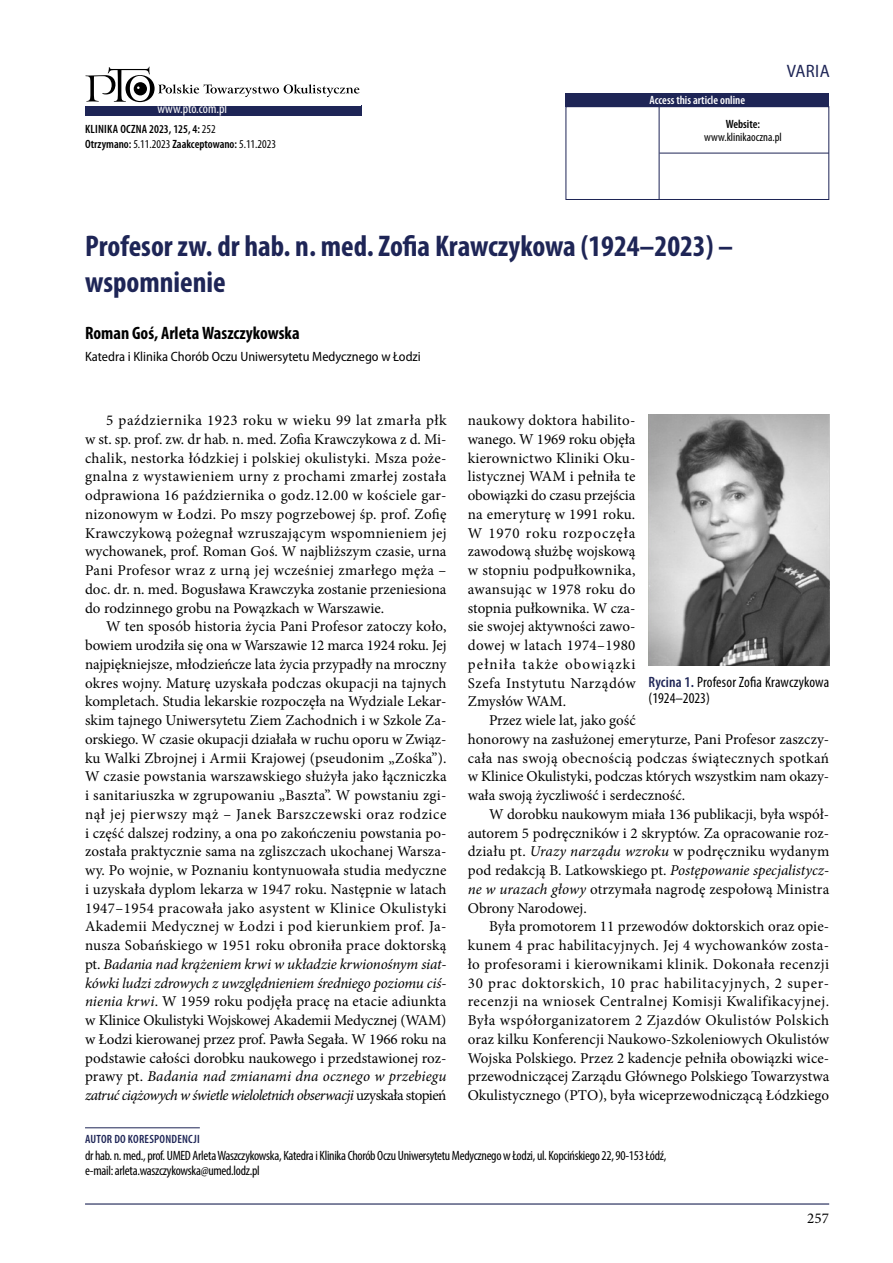
<style>
.page{position:relative;width:893px;height:1263px;background:#fff}
.page>*{position:absolute;margin:0;border:0;box-sizing:border-box;transform-origin:0 0}
.t1{font:700 condensed 30px/36px "Myriad Pro";color:#1e2556}
.t2{font:700 condensed 18px "Myriad Pro";color:#000}
.t3{font:semi-condensed 18px "Myriad Pro";letter-spacing:.02em;color:#1e2556}
.t4{font:15px/18.8px "Minion Pro";color:#000;text-align:justify}
.t5{font:condensed 15px/16.5px "Myriad Pro";letter-spacing:.005em;color:#000}
.t6{font:condensed 13.5px/15px "Myriad Pro";letter-spacing:-.02em;color:#000}
.t7{font:semi-condensed 13.5px "Myriad Pro";color:#000}
.t8{font:condensed 13.5px "Myriad Pro";color:#fff}
.t9{font:600 condensed 12px/14.4px "Myriad Pro";color:#000}
.t10{font:600 condensed 12px "Myriad Pro";color:#fff}
.t11{font:600 condensed 12px "Myriad Pro";letter-spacing:.02em;color:#1e2556}
.t12{font:condensed 12px "Myriad Pro";color:#000}
.s1{font-weight:400}
.s2{font-style:italic}
.s3{font-weight:600;color:#1e2556}
</style>
<div class="page">
<hr style="left:85px;top:1203px;width:744px;height:1px;background:#1e2556">
<div style="left:85px;top:105px;width:276px;height:11px;background:#1e2556"></div>
<div style="left:566px;top:106px;width:263px;height:94px;border:1px solid #1e2556"></div>
<div style="left:566px;top:94px;width:263px;height:13px;background:#1e2556"></div>
<hr style="left:659px;top:107px;width:1px;height:92px;background:#1e2556">
<hr style="left:659px;top:153px;width:170px;height:1px;background:#1e2556">
<hr style="left:85px;top:1127px;width:115px;height:1px;background:#1e2556">
<svg style="left:85px;top:66px;width:274px;height:36px"></svg>
<img style="left:648px;top:414px;width:182px;height:252px">
<p class="t8" style="left:157px;top:101px;width:71px">www.pto.com.pl</p>
<p class="t9" style="left:85px;top:122px;width:193px">KLINIKA OCZNA 2023, 125, 4: <span class="s1">252<br></span>Otrzymano: <span class="s1">5.11.2023</span> zaakceptowano: <span class="s1">5.11.2023</span></p>
<p class="t10" style="left:650px;top:93px;width:97px">Access this article online</p>
<p class="t9" style="left:726px;top:116px;width:36px">Website:</p>
<p class="t3" style="left:787px;top:62px;width:45px">VARIA</p>
<p class="t12" style="left:704px;top:130px;width:79px">www.klinikaoczna.pl</p>
<h1 class="t1" style="left:85px;top:228px;width:650px">Profesor zw. dr hab. n. med. Zofia Krawczykowa (1924–2023) – wspomnienie</h1>
<p class="t2" style="left:85px;top:322px;width:216px">Roman Goś, Arleta Waszczykowska</p>
<p class="t7" style="left:85px;top:349px;width:337px">Katedra i Klinika Chorób Oczu Uniwersytetu Medycznego w Łodzi</p>
<p class="t4" style="left:85px;top:411px;width:363px;text-indent:21px">5 października 1923 roku w wieku 99 lat zmarła płk w st. sp. prof. zw. dr hab. n. med. Zofia Krawczykowa z d. Mi&shy;chalik, nestorka łódzkiej i polskiej okulistyki. Msza poże&shy;gnalna z wystawieniem urny z prochami zmarłej została odprawiona 16 października o godz.12.00 w kościele gar&shy;nizonowym w Łodzi. Po mszy pogrzebowej śp. prof. Zofię Krawczykową pożegnał wzruszającym wspomnieniem jej wychowanek, prof. Roman Goś. W najbliższym czasie, urna Pani Profesor wraz z urną jej wcześniej zmarłego męża – doc. dr. n. med. Bogusława Krawczyka zostanie przeniesiona do rodzinnego grobu na Powązkach w Warszawie.</p>
<p class="t4" style="left:85px;top:617px;width:363px;text-indent:21px">W ten sposób historia życia Pani Profesor zatoczy koło, bowiem urodziła się ona w Warszawie 12 marca 1924 roku. Jej najpiękniejsze, młodzieńcze lata życia przypadły na mroczny okres wojny. Maturę uzyskała podczas okupacji na tajnych kompletach. Studia lekarskie rozpoczęła na Wydziale Lekar&shy;skim tajnego Uniwersytetu Ziem Zachodnich i w Szkole Za&shy;orskiego. W czasie okupacji działała w ruchu oporu w Związ&shy;ku Walki Zbrojnej i Armii Krajowej (pseudonim „Zośka”).<br>W czasie powstania warszawskiego służyła jako łączniczka i sanitariuszka w zgrupowaniu „Baszta”. W powstaniu zgi&shy;nął jej pierwszy mąż – Janek Barszczewski oraz rodzice i część dalszej rodziny, a ona po zakończeniu powstania po&shy;została praktycznie sama na zgliszczach ukochanej Warsza&shy;wy. Po wojnie, w Poznaniu kontynuowała studia medyczne i uzyskała dyplom lekarza w 1947 roku. Następnie w latach 1947–1954 pracowała jako asystent w Klinice Okulistyki Akademii Medycznej w Łodzi i pod kierunkiem prof. Ja&shy;nusza Sobańskiego w 1951 roku obroniła prace doktorską pt. <span class="s2">Badania nad krążeniem krwi w układzie krwionośnym siat&shy;kówki ludzi zdrowych z uwzględnieniem średniego poziomu ciś&shy;nienia krwi</span>. W 1959 roku podjęła pracę na etacie adiunkta w Klinice Okulistyki Wojskowej Akademii Medycznej (WAM) w Łodzi kierowanej przez prof. Pawła Segała. W 1966 roku na podstawie całości dorobku naukowego i przedstawionej roz&shy;prawy pt. <span class="s2">Badania nad zmianami dna ocznego w przebiegu zatruć ciążowych w świetle wieloletnich obserwacji</span> uzyskała stopień</p>
<p class="t4" style="left:468px;top:411px;width:170px">naukowy doktora habilito&shy;wanego. W 1969 roku objęła kierownictwo Kliniki Oku&shy;listycznej WAM i pełniła te obowiązki do czasu przejścia na emeryturę w 1991 roku.<br>W 1970 roku rozpoczęła zawodową służbę wojskową w stopniu podpułkownika, awansując w 1978 roku do stopnia pułkownika. W cza&shy;sie swojej aktywności zawo&shy;dowej w latach 1974–1980 pełniła także obowiązki Szefa Instytutu Narządów Zmysłów WAM.</p>
<p class="t4" style="left:468px;top:711px;width:363px;text-align:left;text-indent:21px">Przez wiele lat, jako gość<br>honorowy na zasłużonej emeryturze, Pani Profesor zaszczy&shy;cała nas swoją obecnością podczas świątecznych spotkań w Klinice Okulistyki, podczas których wszystkim nam okazy&shy;wała swoją życzliwość i serdeczność.</p>
<p class="t4" style="left:468px;top:805px;width:363px;text-indent:21px">W dorobku naukowym miała 136 publikacji, była współ&shy;autorem 5 podręczników i 2 skryptów. Za opracowanie roz&shy;działu pt. <span class="s2">Urazy narządu wzroku</span> w podręczniku wydanym pod redakcją B. Latkowskiego pt. <span class="s2">Postępowanie specjalistycz&shy;ne w urazach głowy</span> otrzymała nagrodę zespołową Ministra Obrony Narodowej.</p>
<p class="t4" style="left:468px;top:917px;width:363px;text-indent:21px">Była promotorem 11 przewodów doktorskich oraz opie&shy;kunem 4 prac habilitacyjnych. Jej 4 wychowanków zosta&shy;ło profesorami i kierownikami klinik. Dokonała recenzji 30 prac doktorskich, 10 prac habilitacyjnych, 2 super&shy;recenzji na wniosek Centralnej Komisji Kwalifikacyjnej.<br>Była współorganizatorem 2 Zjazdów Okulistów Polskich oraz kilku Konferencji Naukowo-Szkoleniowych Okulistów Wojska Polskiego. Przez 2 kadencje pełniła obowiązki wice&shy;przewodniczącej Zarządu Głównego Polskiego Towarzystwa Okulistycznego (PTO), była wiceprzewodniczącą Łódzkiego</p>
<p class="t5" style="left:649px;top:673px;width:182px"><span class="s3">Rycina 1.</span> Profesor Zofia Krawczykowa (1924–2023)</p>
<p class="t11" style="left:85px;top:1132px;width:115px">autor do korespon dencji</p>
<p class="t6" style="left:85px;top:1148px;width:583px">dr hab. n. med., prof. UMED Arleta Waszczykowska, Katedra i Klinika Chorób Oczu Uniwersytetu Medycznego w Łodzi, ul. Kopcińskiego 22, 90-153 Łódź, e-mail: arleta.waszczykowska@umed.lodz.pl</p>
<p class="t4" style="left:807px;top:1209px;width:23px">257</p>
</div>
